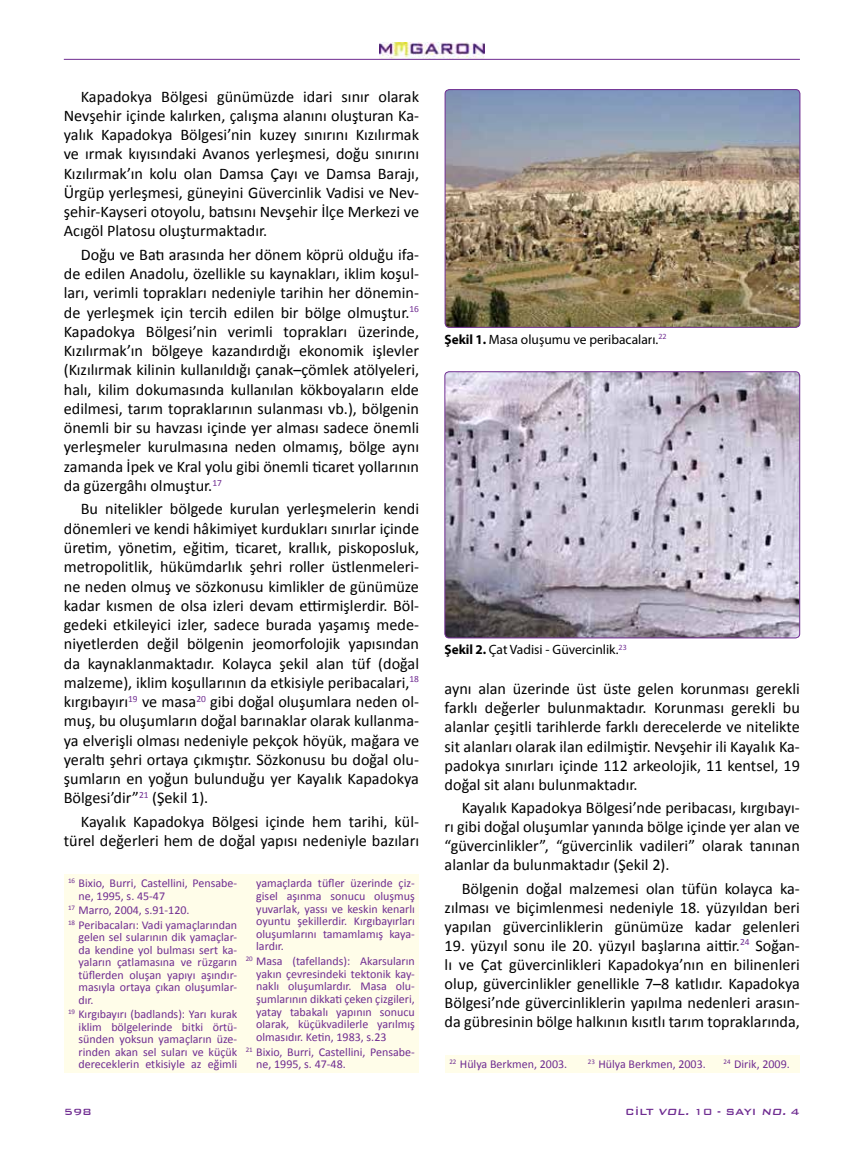
<style>
.page{position:relative;width:851px;height:1149px;background:#fff}
.page>*{position:absolute;margin:0;border:0;box-sizing:border-box;transform-origin:0 0}
.t1{font:16.2px/19.2px "Calibri";color:#000;text-align:justify}
.t2{font:13.5px "Myriad Pro";color:#000}
.t3{font:12px/12.6px "Calibri";color:#6f2c91;text-align:justify}
.t4{font:500 12px "Bank Gothic BT";color:#6f2c91}
.s1{font-weight:700}
.s2{font-style:italic}
</style>
<div class="page">
<img style="left:379px;top:43px;width:105px;height:16px">
<hr style="left:64px;top:59px;width:735px;height:1px;background:#6f2c91">
<img style="left:445px;top:90px;width:354px;height:237px">
<div style="left:445px;top:89px;width:355px;height:238px;border:1px solid #6f2c91;border-radius:4px"></div>
<div style="left:64px;top:873px;width:177px;height:198px;background:#fffde9"></div>
<div style="left:445px;top:1054px;width:138px;height:17px;background:#fffde9"></div>
<div style="left:241px;top:873px;width:178px;height:198px;background:#fffde9"></div>
<div style="left:583px;top:1054px;width:136px;height:17px;background:#fffde9"></div>
<div style="left:719px;top:1054px;width:80px;height:17px;background:#fffde9"></div>
<img style="left:446px;top:372px;width:353px;height:265px">
<div style="left:444px;top:371px;width:355px;height:267px;border:1px solid #6f2c91;border-radius:4px"></div>
<p class="t1" style="left:64px;top:86px;width:357px;text-indent:17px">Kapadokya Bölgesi günümüzde idari sınır olarak Nevşehir içinde kalırken, çalışma alanını oluşturan Ka&shy;yalık Kapadokya Bölgesi’nin kuzey sınırını Kızılırmak ve ırmak kıyısındaki Avanos yerleşmesi, doğu sınırını Kızılırmak’ın kolu olan Damsa Çayı ve Damsa Barajı, Ürgüp yerleşmesi, güneyini Güvercinlik Vadisi ve Nev&shy;şehir-Kayseri otoyolu, batısını Nevşehir İlçe Merkezi ve Acıgöl Platosu oluşturmaktadır.</p>
<p class="t1" style="left:64px;top:244px;width:357px;text-indent:17px">Doğu ve Batı arasında her dönem köprü olduğu ifa&shy;de edilen Anadolu, özellikle su kaynakları, iklim koşul&shy;ları, verimli toprakları nedeniyle tarihin her dönemin&shy;de yerleşmek için tercih edilen bir bölge olmuştur.<sup>16<br></sup>Kapadokya Bölgesi’nin verimli toprakları üzerinde, Kızılırmak’ın bölgeye kazandırdığı ekonomik işlevler (Kızılırmak kilinin kullanıldığı çanak–çömlek atölyeleri, halı, kilim dokumasında kullanılan kökboyaların elde edilmesi, tarım topraklarının sulanması vb.), bölgenin önemli bir su havzası içinde yer alması sadece önemli yerleşmeler kurulmasına neden olmamış, bölge aynı zamanda İpek ve Kral yolu gibi önemli ticaret yollarının da güzergâhı olmuştur.<sup>17</sup></p>
<p class="t1" style="left:64px;top:498px;width:357px;text-indent:17px">Bu nitelikler bölgede kurulan yerleşmelerin kendi dönemleri ve kendi hâkimiyet kurdukları sınırlar içinde üretim, yönetim, eğitim, ticaret, krallık, piskoposluk, metropolitlik, hükümdarlık şehri roller üstlenmeleri&shy;ne neden olmuş ve sözkonusu kimlikler de günümüze kadar kısmen de olsa izleri devam ettirmişlerdir. Böl&shy;gedeki etkileyici izler, sadece burada yaşamış mede&shy;niyetlerden değil bölgenin jeomorfolojik yapısından da kaynaklanmaktadır. Kolayca şekil alan tüf (doğal malzeme), iklim koşullarının da etkisiyle peribacalari,<sup>18 </sup>kırgıbayırı<sup>19</sup> ve masa<sup>20</sup> gibi doğal oluşumlara neden ol&shy;muş, bu oluşumların doğal barınaklar olarak kullanma&shy;ya elverişli olması nedeniyle pekçok höyük, mağara ve yeraltı şehri ortaya çıkmıştır. Sözkonusu bu doğal olu&shy;şumların en yoğun bulunduğu yer Kayalık Kapadokya Bölgesi’dir”<sup>21</sup> (Şekil 1).</p>
<p class="t1" style="left:64px;top:810px;width:357px;text-align:right">Kayalık Kapadokya Bölgesi içinde hem tarihi, kül&shy;türel değerleri hem de doğal yapısı nedeniyle bazıları</p>
<p class="t3" style="left:79px;top:876px;width:160px;text-indent:-10px"><sup>16</sup> Bixio, Burri, Castellini, Pensabe&shy;ne, 1995, s. 45-47</p>
<p class="t3" style="left:68px;top:902px;width:170px;line-height:14.5px"><sup>17</sup> Marro, 2004, s.91-120.<br><sup>18</sup> Peribacaları: Vadi yamaçlarından</p>
<p class="t3" style="left:79px;top:930px;width:160px">gelen sel sularının dik yamaçlar&shy;da kendine yol bulması sert ka&shy;yaların çatlamasına ve rüzgarın tüflerden oluşan yapıyı aşındır&shy;masıyla ortaya çıkan oluşumlar&shy;dır.</p>
<p class="t3" style="left:79px;top:1007px;width:160px;text-indent:-10px"><sup>19</sup> Kırgıbayırı (badlands): Yarı kurak iklim bölgelerinde bitki örtü&shy;sünden yoksun yamaçların üze&shy;rinden akan sel suları ve küçük dereceklerin etkisiyle az eğimli</p>
<p class="t3" style="left:256px;top:876px;width:160px">yamaçlarda tüfler üzerinde çiz&shy;gisel aşınma sonucu oluşmuş yuvarlak, yassı ve keskin kenarlı oyuntu şekillerdir. Kırgıbayırları oluşumlarını tamamlamış kaya&shy;lardır.</p>
<p class="t3" style="left:256px;top:953px;width:160px;text-indent:-10px"><sup>20</sup> Masa (tafellands): Akarsuların yakın çevresindeki tektonik kay&shy;naklı oluşumlardır. Masa olu&shy;şumlarının dikkati çeken çizgileri, yatay tabakalı yapının sonucu olarak, küçükvadilerle yarılmış olmasıdır. Ketin, 1983, s.23</p>
<p class="t3" style="left:256px;top:1044px;width:160px;text-indent:-10px"><sup>21</sup> Bixio, Burri, Castellini, Pensabe&shy;ne, 1995, s. 47-48.</p>
<p class="t4" style="left:64px;top:1104px;width:29px">598</p>
<p class="t2" style="left:444px;top:331px;width:223px"><span class="s1">Şekil 1.</span> Masa oluşumu ve peribacaları.<sup>22</sup></p>
<p class="t2" style="left:444px;top:641px;width:183px"><span class="s1">Şekil 2.</span> Çat Vadisi - Güvercinlik.<sup>23</sup></p>
<p class="t1" style="left:444px;top:678px;width:357px">aynı alan üzerinde üst üste gelen korunması gerekli farklı değerler bulunmaktadır. Korunması gerekli bu alanlar çeşitli tarihlerde farklı derecelerde ve nitelikte sit alanları olarak ilan edilmiştir. Nevşehir ili Kayalık Ka&shy;padokya sınırları içinde 112 arkeolojik, 11 kentsel, 19 doğal sit alanı bulunmaktadır.</p>
<p class="t1" style="left:444px;top:797px;width:357px;text-indent:17px">Kayalık Kapadokya Bölgesi’nde peribacası, kırgıbayı&shy;rı gibi doğal oluşumlar yanında bölge içinde yer alan ve “güvercinlikler”, “güvercinlik vadileri” olarak tanınan alanlar da bulunmaktadır (Şekil 2).</p>
<p class="t1" style="left:444px;top:877px;width:357px;text-indent:17px">Bölgenin doğal malzemesi olan tüfün kolayca ka&shy;zılması ve biçimlenmesi nedeniyle 18. yüzyıldan beri yapılan güvercinliklerin günümüze kadar gelenleri</p>
<p class="t1" style="left:444px;top:934px;width:357px">19. yüzyıl sonu ile 20. yüzyıl başlarına aittir.<sup>24</sup> Soğan&shy;lı ve Çat güvercinlikleri Kapadokya’nın en bilinenleri olup, güvercinlikler genellikle 7–8 katlıdır. Kapadokya Bölgesi’nde güvercinliklerin yapılma nedenleri arasın&shy;da gübresinin bölge halkının kısıtlı tarım topraklarında,</p>
<p class="t3" style="left:449px;top:1056px;width:119px"><sup>22</sup> Hülya Berkmen, 2003.</p>
<p class="t3" style="left:587px;top:1056px;width:119px"><sup>23</sup> Hülya Berkmen, 2003.</p>
<p class="t3" style="left:723px;top:1056px;width:68px"><sup>24</sup> Dirik, 2009.</p>
<p class="t4" style="left:625px;top:1104px;width:176px">CİLT <span class="s2">VOL.</span> 10 - SAYI <span class="s2">NO.</span> 4</p>
</div>
